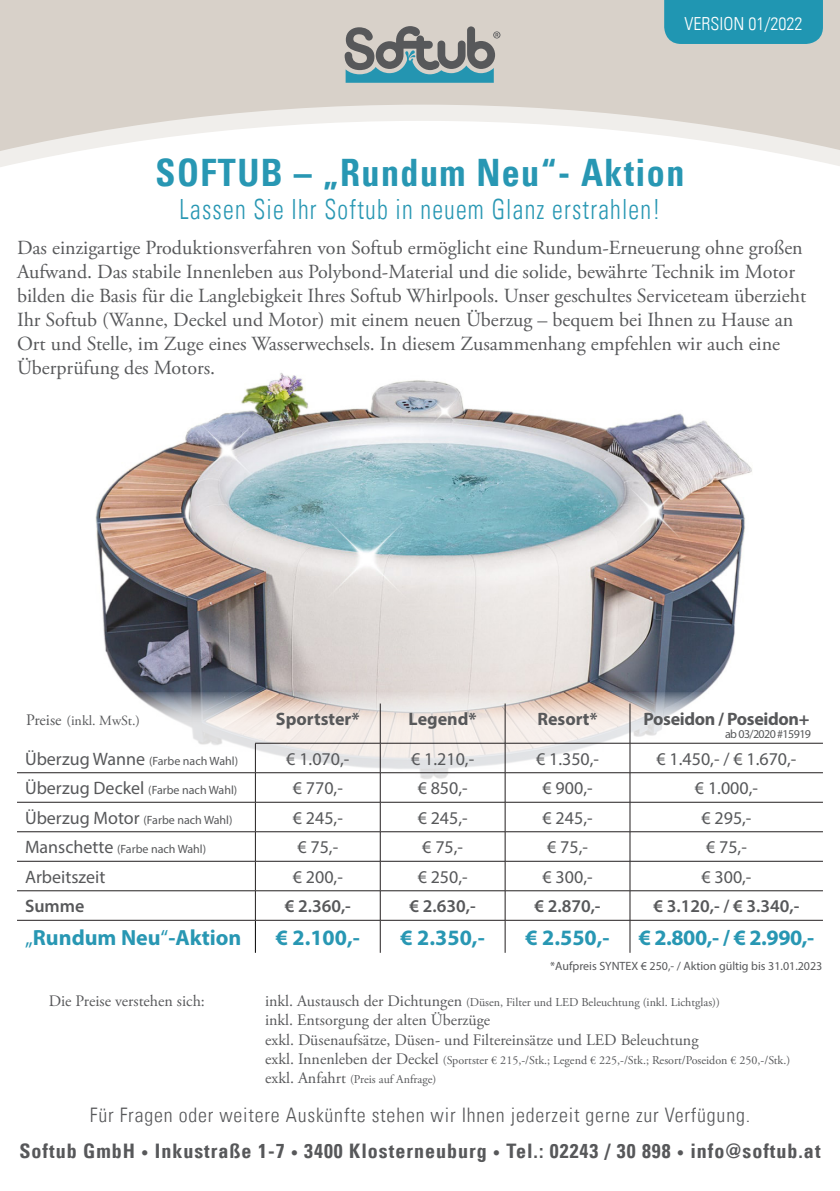
<style>
.page{position:relative;width:840px;height:1191px;background:#fff}
.page>*{position:absolute;margin:0;border:0;box-sizing:border-box;transform-origin:0 0}
.t1{font:700 condensed 37.8px "Univers LT";letter-spacing:.04em;color:#2897b3;scale:.95 1}
.t2{font:300 condensed 27.8px "Univers LT";letter-spacing:.05em;color:#2897b3;scale:.86 1}
.t3{font:700 22px "Myriad Pro";color:#2897b3}
.t4{font:20px/24px "Adobe Garamond Pro";color:#57585a}
.t5{font:700 condensed 20px "Univers LT";letter-spacing:.05em;color:#57585a}
.t6{font:300 condensed 20px "Univers LT";letter-spacing:.04em;color:#57585a}
.t7{font:18px "Myriad Pro";color:#57585a}
.t8{font:600 18px "Myriad Pro";color:#57585a}
.t9{font:700 18px "Myriad Pro";letter-spacing:-.005em;color:#57585a}
.t10{font:300 condensed 18px "Univers LT";color:#fff}
.t11{font:16px "Adobe Garamond Pro";color:#57585a}
.t12{font:14px "Adobe Garamond Pro";color:#57585a}
.t13{font:12px "Adobe Garamond Pro";color:#57585a}
.t14{font:12px "Myriad Pro";color:#57585a}
.t15{font:12px "Myriad Pro";letter-spacing:-.05em;color:#57585a}
.s1{font-size:16px}
.s2{font-size:18px}
.s3{font-weight:400}
.s4{font-family:"Myriad Pro";font-stretch:normal}
</style>
<div class="page">
<img style="left:95px;top:373px;width:657px;height:318px">
<svg style="left:0;top:0;width:839px;height:167px;fill:#d8d1c9"></svg>
<svg style="left:17px;top:691px;width:806px;height:183px"></svg>
<hr style="left:380px;top:703px;width:1px;height:40px;background:#231f20">
<hr style="left:504px;top:703px;width:1px;height:40px;background:#231f20">
<hr style="left:380px;top:920px;width:1px;height:32px;background:#231f20">
<hr style="left:504px;top:920px;width:1px;height:32px;background:#231f20">
<hr style="left:255px;top:920px;width:1px;height:32px;background:#000">
<hr style="left:17px;top:772px;width:238px;height:1px;background:#231f20">
<hr style="left:17px;top:802px;width:238px;height:1px;background:#231f20">
<hr style="left:17px;top:831px;width:238px;height:1px;background:#231f20">
<hr style="left:17px;top:861px;width:238px;height:1px;background:#231f20">
<hr style="left:17px;top:890px;width:238px;height:1px;background:#231f20">
<hr style="left:17px;top:920px;width:238px;height:1px;background:#231f20">
<hr style="left:255px;top:743px;width:125px;height:1px;background:#231f20">
<hr style="left:380px;top:743px;width:125px;height:1px;background:#231f20">
<hr style="left:505px;top:743px;width:124px;height:1px;background:#231f20">
<hr style="left:629px;top:743px;width:193px;height:1px;background:#231f20">
<hr style="left:255px;top:772px;width:125px;height:1px;background:#231f20">
<hr style="left:380px;top:772px;width:125px;height:1px;background:#231f20">
<hr style="left:505px;top:772px;width:124px;height:1px;background:#231f20">
<hr style="left:629px;top:772px;width:193px;height:1px;background:#231f20">
<hr style="left:255px;top:802px;width:125px;height:1px;background:#231f20">
<hr style="left:380px;top:802px;width:125px;height:1px;background:#231f20">
<hr style="left:505px;top:802px;width:124px;height:1px;background:#231f20">
<hr style="left:629px;top:802px;width:193px;height:1px;background:#231f20">
<hr style="left:255px;top:831px;width:125px;height:1px;background:#231f20">
<hr style="left:380px;top:831px;width:125px;height:1px;background:#231f20">
<hr style="left:505px;top:831px;width:124px;height:1px;background:#231f20">
<hr style="left:629px;top:831px;width:193px;height:1px;background:#231f20">
<hr style="left:255px;top:861px;width:125px;height:1px;background:#231f20">
<hr style="left:380px;top:861px;width:125px;height:1px;background:#231f20">
<hr style="left:505px;top:861px;width:124px;height:1px;background:#231f20">
<hr style="left:629px;top:861px;width:193px;height:1px;background:#231f20">
<hr style="left:255px;top:890px;width:125px;height:1px;background:#231f20">
<svg style="left:255px;top:743px;width:1px;height:177px"></svg>
<hr style="left:380px;top:890px;width:125px;height:1px;background:#231f20">
<svg style="left:380px;top:743px;width:1px;height:177px"></svg>
<hr style="left:505px;top:890px;width:124px;height:1px;background:#231f20">
<svg style="left:504px;top:743px;width:1px;height:177px"></svg>
<hr style="left:629px;top:890px;width:193px;height:1px;background:#231f20">
<hr style="left:255px;top:920px;width:125px;height:1px;background:#231f20">
<hr style="left:380px;top:920px;width:125px;height:1px;background:#231f20">
<hr style="left:505px;top:920px;width:124px;height:1px;background:#231f20">
<hr style="left:629px;top:920px;width:193px;height:1px;background:#231f20">
<hr style="left:629px;top:703px;width:1px;height:40px;background:#231f20">
<svg style="left:629px;top:743px;width:1px;height:177px"></svg>
<hr style="left:629px;top:920px;width:1px;height:32px;background:#231f20">
<svg style="left:344px;top:26px;width:156px;height:57px;background:#879b9d"></svg>
<div style="left:663px;top:0;width:159px;height:44px;background:#2096b2"></div>
<p class="t10" style="left:684px;top:13px;width:119px">VERSION 01/2022</p>
<p class="t1" style="left:155px;top:149px;width:558px">SOFTUB – „Rundum Neu“- Aktion</p>
<p class="t2" style="left:179px;top:192px;width:560px">Lassen Sie Ihr Softub in neuem Glanz erstrahlen!</p>
<p class="t4" style="left:17px;top:236px;width:790px">Das einzigartige Produktionsverfahren von Softub ermöglicht eine Rundum-Erneuerung ohne großen Aufwand. Das stabile Innenleben aus Polybond-Material und die solide, bewährte Technik im Motor bilden die Basis für die Langlebigkeit Ihres Softub Whirlpools. Unser geschultes Serviceteam überzieht Ihr Softub (Wanne, Deckel und Motor) mit einem neuen Überzug – bequem bei Ihnen zu Hause an Ort und Stelle, im Zuge eines Wasserwechsels. In diesem Zusammenhang empfehlen wir auch eine Überprüfung des Motors.</p>
<p class="t12" style="left:26px;top:712px;width:115px"><span class="s1">Preise</span> (inkl. MwSt.)</p>
<p class="t9" style="left:276px;top:707px;width:85px">Sportster*</p>
<p class="t9" style="left:408px;top:707px;width:70px">Legend*</p>
<p class="t9" style="left:537px;top:707px;width:62px">Resort*</p>
<p class="t9" style="left:643px;top:707px;width:167px">Poseidon / Poseidon+</p>
<p class="t15" style="left:724px;top:727px;width:87px">ab 03/2020 #15919</p>
<p class="t14" style="left:25px;top:753px;width:214px"><span class="s2">Überzug Wanne</span> (Farbe nach Wahl)</p>
<p class="t7" style="left:286px;top:747px;width:64px">€ 1.070,-</p>
<p class="t7" style="left:411px;top:747px;width:64px">€ 1.210,-</p>
<p class="t7" style="left:535px;top:747px;width:64px">€ 1.350,-</p>
<p class="t7" style="left:656px;top:747px;width:141px">€ 1.450,- / € 1.670,-</p>
<p class="t14" style="left:25px;top:783px;width:214px"><span class="s2">Überzug Deckel</span> (Farbe nach Wahl)</p>
<p class="t7" style="left:292px;top:777px;width:52px">€ 770,-</p>
<p class="t7" style="left:417px;top:777px;width:52px">€ 850,-</p>
<p class="t7" style="left:542px;top:777px;width:52px">€ 900,-</p>
<p class="t7" style="left:694px;top:777px;width:64px">€ 1.000,-</p>
<p class="t14" style="left:25px;top:812px;width:209px"><span class="s2">Überzug Motor</span> (Farbe nach Wahl)</p>
<p class="t7" style="left:292px;top:806px;width:52px">€ 245,-</p>
<p class="t7" style="left:417px;top:806px;width:52px">€ 245,-</p>
<p class="t7" style="left:542px;top:806px;width:52px">€ 245,-</p>
<p class="t7" style="left:701px;top:806px;width:52px">€ 295,-</p>
<p class="t14" style="left:25px;top:842px;width:182px"><span class="s2">Manschette</span> (Farbe nach Wahl)</p>
<p class="t7" style="left:297px;top:836px;width:42px">€ 75,-</p>
<p class="t7" style="left:422px;top:836px;width:42px">€ 75,-</p>
<p class="t7" style="left:547px;top:836px;width:42px">€ 75,-</p>
<p class="t7" style="left:705px;top:836px;width:42px">€ 75,-</p>
<p class="t7" style="left:25px;top:865px;width:82px">Arbeitszeit</p>
<p class="t7" style="left:292px;top:865px;width:52px">€ 200,-</p>
<p class="t7" style="left:417px;top:865px;width:52px">€ 250,-</p>
<p class="t7" style="left:542px;top:865px;width:52px">€ 300,-</p>
<p class="t7" style="left:701px;top:865px;width:52px">€ 300,-</p>
<p class="t8" style="left:25px;top:894px;width:61px">Summe</p>
<p class="t8" style="left:284px;top:894px;width:68px">€ 2.360,-</p>
<p class="t8" style="left:409px;top:894px;width:68px">€ 2.630,-</p>
<p class="t8" style="left:534px;top:894px;width:68px">€ 2.870,-</p>
<p class="t8" style="left:653px;top:894px;width:147px">€ 3.120,- / € 3.340,-</p>
<p class="t3" style="left:25px;top:923px;width:218px"><span class="s3">„</span>Rundum Neu<span class="s3">“</span>-Aktion</p>
<p class="t3" style="left:275px;top:923px;width:86px">€ 2.100,-</p>
<p class="t3" style="left:400px;top:923px;width:86px">€ 2.350,-</p>
<p class="t3" style="left:525px;top:923px;width:86px">€ 2.550,-</p>
<p class="t3" style="left:638px;top:923px;width:177px">€ 2.800,- / € 2.990,-</p>
<p class="t14" style="left:550px;top:958px;width:273px">*Aufpreis SYNTEX € 250,- / Aktion gültig bis 31.01.2023</p>
<p class="t11" style="left:49px;top:991px;width:157px">Die Preise verstehen sich:</p>
<p class="t13" style="left:265px;top:995px;width:456px"><span class="s1">inkl. Austausch der Dichtungen</span> (Düsen, Filter und LED Beleuchtung (inkl. Lichtglas))</p>
<p class="t11" style="left:265px;top:1010px;width:226px">inkl. Entsorgung der alten Überzüge</p>
<p class="t11" style="left:265px;top:1029px;width:434px">exkl. Düsenaufsätze, Düsen- und Filtereinsätze und LED Beleuchtung</p>
<p class="t13" style="left:265px;top:1052px;width:526px"><span class="s1">exkl. Innenleben der Deckel</span> (Sportster € 215,-/Stk.; Legend € 225,-/Stk.; Resort/Poseidon € 250,-/Stk.)</p>
<p class="t13" style="left:265px;top:1072px;width:173px"><span class="s1">exkl. Anfahrt</span> (Preis auf Anfrage)</p>
<p class="t6" style="left:90px;top:1102px;width:661px">Für Fragen oder weitere Auskünfte stehen wir Ihnen jederzeit gerne zur Verfügung.</p>
<p class="t5" style="left:19px;top:1138px;width:802px">Softub GmbH <span class="s4">•</span> Inkustraße 1-7 <span class="s4">•</span> 3400 Klosterneuburg <span class="s4">•</span> Tel.: 02243 / 30 898 <span class="s4">•</span> info@softub.at</p>
</div>
